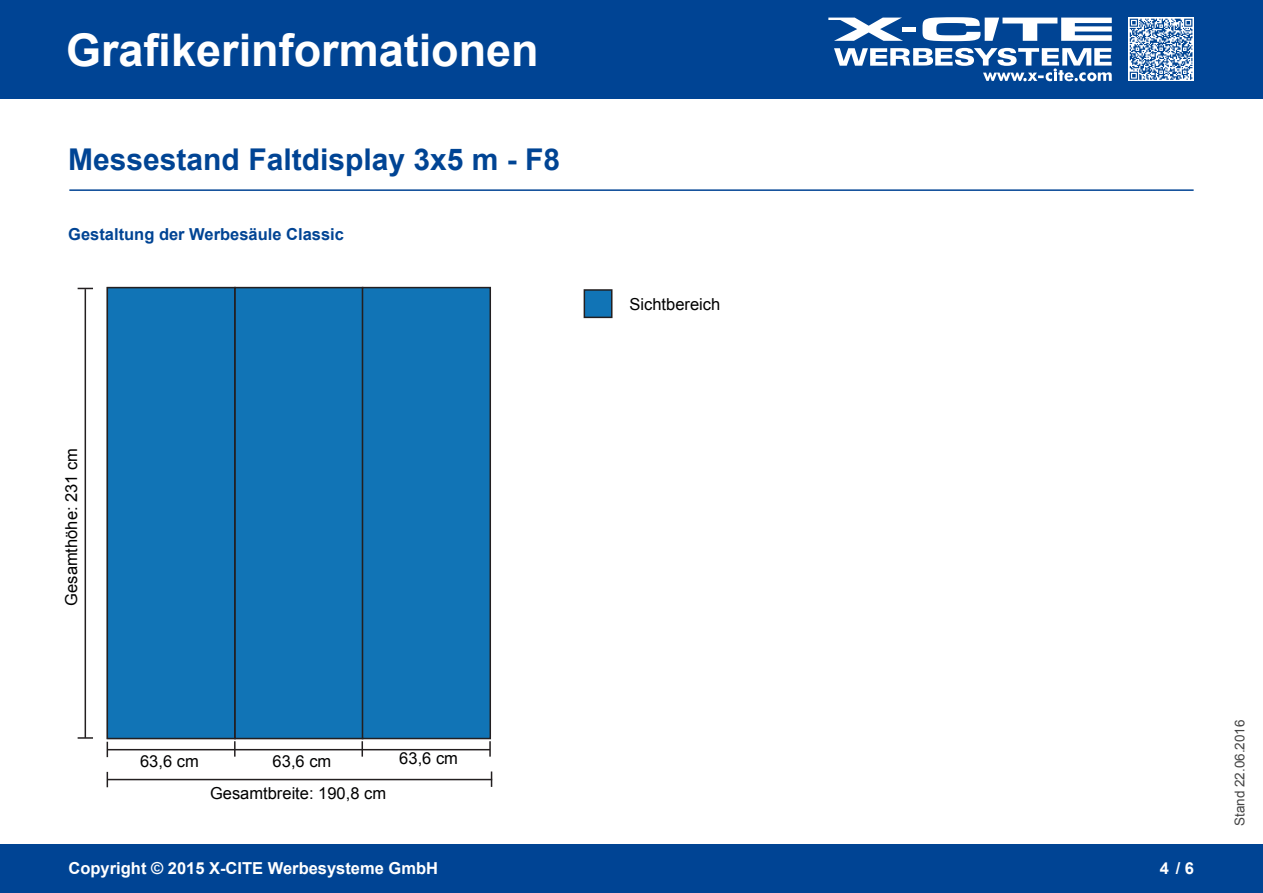
<style>
.page{position:relative;width:1263px;height:893px;background:#fff}
.page>*{position:absolute;margin:0;border:0;box-sizing:border-box;transform-origin:0 0}
.t1{font:700 45px "Arial";color:#fff}
.t2{font:700 30px "Arial";color:#004494}
.t3{font:16.5px "Arial";color:#000}
.t4{font:700 16.5px "Arial";color:#fff}
.t5{font:700 16.5px "Arial";color:#004494}
.t6{font:13.5px "Arial";color:#444}
</style>
<div class="page">
<div style="left:0;top:0;width:1263px;height:98px;background:#004494"></div>
<svg style="left:922px;top:17px;width:190px;height:24px"></svg>
<svg style="left:828px;top:18px;width:75px;height:23px"></svg>
<hr style="left:902px;top:27px;width:13px;height:4px;background:#fff">
<svg style="left:834px;top:48px;width:278px;height:33px"></svg>
<svg style="left:1128px;top:18px;width:65px;height:63px"></svg>
<svg style="left:1130px;top:19px;width:62px;height:61px"></svg>
<div style="left:0;top:844px;width:1263px;height:49px;background:#004494"></div>
<hr style="left:69px;top:189px;width:1124px;height:2px;background:#004494">
<div style="left:584px;top:290px;width:28px;height:27px;background:#1174b6"></div>
<div style="left:584px;top:289px;width:28px;height:29px;border:2px solid #231f20"></div>
<div style="left:107px;top:288px;width:128px;height:450px;background:#1174b6"></div>
<div style="left:107px;top:287px;width:128px;height:452px;border:1px solid #241f21"></div>
<div style="left:235px;top:288px;width:128px;height:450px;background:#1174b6"></div>
<div style="left:235px;top:287px;width:128px;height:452px;border:1px solid #241f21"></div>
<div style="left:362px;top:288px;width:128px;height:450px;background:#1174b6"></div>
<div style="left:362px;top:287px;width:129px;height:452px;border:2px solid #231f20"></div>
<hr style="left:107px;top:749px;width:383px;height:1px;background:#231f20">
<hr style="left:107px;top:779px;width:385px;height:1px;background:#231f20">
<svg style="left:107px;top:742px;width:1px;height:15px"></svg>
<svg style="left:234px;top:741px;width:2px;height:16px"></svg>
<svg style="left:361px;top:741px;width:2px;height:16px"></svg>
<svg style="left:489px;top:741px;width:2px;height:16px"></svg>
<svg style="left:491px;top:771px;width:1px;height:16px"></svg>
<svg style="left:107px;top:772px;width:1px;height:15px"></svg>
<hr style="left:85px;top:289px;width:1px;height:449px;background:#231f20">
<svg style="left:78px;top:737px;width:15px;height:2px"></svg>
<svg style="left:78px;top:288px;width:15px;height:1px"></svg>
<h1 class="t1" style="left:66px;top:20px;width:474px">Grafikerinformationen</h1>
<h2 class="t2" style="left:68px;top:140px;width:493px">Messestand Faltdisplay 3x5 m - F8</h2>
<p class="t5" style="left:68px;top:223px;width:277px">Gestaltung der Werbesäule Classic</p>
<p class="t3" style="left:629px;top:293px;width:92px">Sichtbereich</p>
<p class="t3" style="left:60px;top:606px;width:159px;rotate:-90deg">Gesamthöhe: 231 cm</p>
<p class="t3" style="left:140px;top:750px;width:60px">63,6 cm</p>
<p class="t3" style="left:273px;top:750px;width:60px">63,6 cm</p>
<p class="t3" style="left:399px;top:748px;width:60px">63,6 cm</p>
<p class="t3" style="left:210px;top:783px;width:178px">Gesamtbreite: 190,8 cm</p>
<p class="t4" style="left:69px;top:857px;width:371px">Copyright © 2015 X-CITE Werbesysteme GmbH</p>
<p class="t4" style="left:1160px;top:857px;width:36px">4 / 6</p>
<p class="t6" style="left:1231px;top:826px;width:108px;rotate:-90deg">Stand 22.06.2016</p>
</div>
